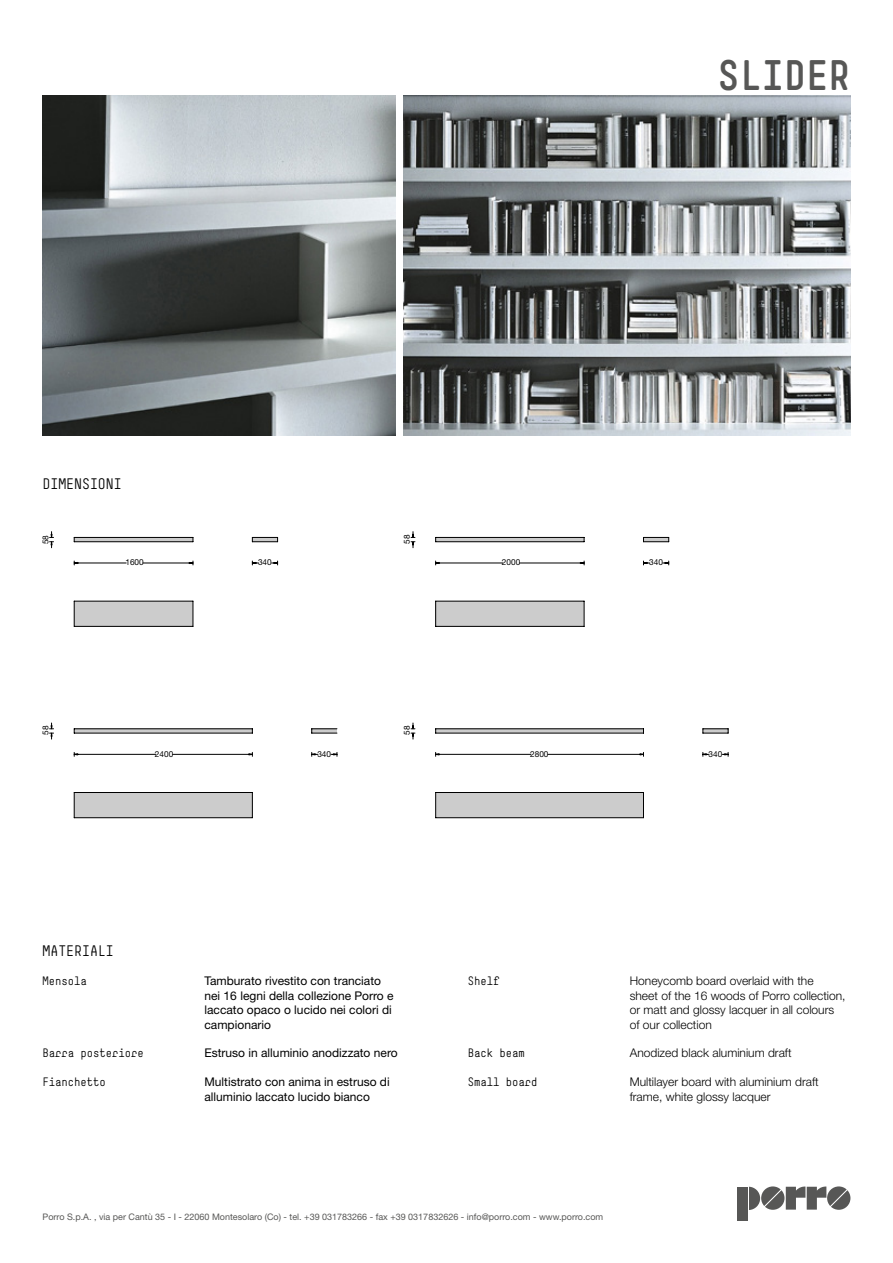
<style>
.page{position:relative;width:893px;height:1263px;background:#fff}
.page>*{position:absolute;margin:0;border:0;box-sizing:border-box;transform-origin:0 0}
.t1{font:700 42px "Simple";color:#575756}
.t2{font:15px "Simple";color:#000}
.t3{font:300 12px/14.4px "Helvetica Neue";color:#000}
.t4{font:12px/14.4px "Helvetica Neue";color:#000}
.t5{font:12px "Simple";color:#000}
.t6{font:9px "Helvetica Neue";color:#575756}
.t7{font:8.25px "Helvetica Neue";color:#000}
</style>
<div class="page">
<img style="left:404px;top:96px;width:446px;height:340px">
<div style="left:738px;top:1186px;width:10px;height:34px;background:#575756"></div>
<svg style="left:749px;top:1186px;width:101px;height:24px"></svg>
<img style="left:43px;top:96px;width:352px;height:340px">
<svg style="left:74px;top:561px;width:120px;height:4px"></svg>
<svg style="left:50px;top:532px;width:4px;height:16px"></svg>
<svg style="left:252px;top:561px;width:26px;height:4px"></svg>
<div style="left:74px;top:601px;width:119px;height:25px;background:#ccc"></div>
<div style="left:74px;top:537px;width:119px;height:5px;background:#ccc"></div>
<svg style="left:252px;top:537px;width:26px;height:5px"></svg>
<hr style="left:74px;top:537px;width:119px;height:1px;background:#000">
<hr style="left:74px;top:541px;width:119px;height:1px;background:#000">
<svg style="left:74px;top:602px;width:1px;height:24px"></svg>
<hr style="left:74px;top:601px;width:119px;height:1px;background:#000">
<svg style="left:193px;top:601px;width:1px;height:25px"></svg>
<hr style="left:74px;top:626px;width:119px;height:1px;background:#000">
<svg style="left:435px;top:561px;width:150px;height:4px"></svg>
<svg style="left:411px;top:532px;width:4px;height:16px"></svg>
<svg style="left:643px;top:561px;width:26px;height:4px"></svg>
<div style="left:436px;top:537px;width:148px;height:5px;background:#ccc"></div>
<div style="left:436px;top:601px;width:148px;height:25px;background:#ccc"></div>
<hr style="left:436px;top:626px;width:148px;height:1px;background:#000">
<svg style="left:584px;top:601px;width:1px;height:25px"></svg>
<hr style="left:436px;top:601px;width:148px;height:1px;background:#000">
<svg style="left:435px;top:601px;width:1px;height:25px"></svg>
<hr style="left:436px;top:541px;width:148px;height:1px;background:#000">
<hr style="left:436px;top:537px;width:148px;height:1px;background:#000">
<svg style="left:643px;top:537px;width:26px;height:5px"></svg>
<svg style="left:74px;top:752px;width:179px;height:4px"></svg>
<svg style="left:50px;top:723px;width:4px;height:16px"></svg>
<svg style="left:311px;top:752px;width:27px;height:4px"></svg>
<svg style="left:75px;top:729px;width:177px;height:4px"></svg>
<div style="left:74px;top:792px;width:178px;height:26px;background:#ccc"></div>
<svg style="left:311px;top:728px;width:26px;height:6px"></svg>
<hr style="left:74px;top:728px;width:178px;height:1px;background:#000">
<hr style="left:74px;top:733px;width:178px;height:1px;background:#000">
<svg style="left:74px;top:793px;width:1px;height:24px"></svg>
<hr style="left:74px;top:792px;width:178px;height:1px;background:#000">
<svg style="left:252px;top:792px;width:1px;height:26px"></svg>
<hr style="left:74px;top:817px;width:178px;height:1px;background:#000">
<svg style="left:435px;top:752px;width:209px;height:4px"></svg>
<svg style="left:411px;top:723px;width:4px;height:16px"></svg>
<svg style="left:702px;top:752px;width:27px;height:4px"></svg>
<div style="left:436px;top:792px;width:207px;height:26px;background:#ccc"></div>
<svg style="left:436px;top:729px;width:207px;height:4px"></svg>
<hr style="left:436px;top:817px;width:207px;height:1px;background:#000">
<svg style="left:643px;top:792px;width:1px;height:26px"></svg>
<hr style="left:436px;top:792px;width:207px;height:1px;background:#000">
<svg style="left:435px;top:792px;width:1px;height:26px"></svg>
<hr style="left:436px;top:733px;width:207px;height:1px;background:#000">
<hr style="left:436px;top:728px;width:207px;height:1px;background:#000">
<svg style="left:703px;top:728px;width:26px;height:6px"></svg>
<h1 class="t1" style="left:717px;top:50px;width:135px">SLIDER</h1>
<p class="t2" style="left:43px;top:474px;width:81px">DIMENSIONI</p>
<p class="t7" style="left:41px;top:544px;width:11px;rotate:-90deg">58</p>
<p class="t7" style="left:402px;top:544px;width:11px;rotate:-90deg">58</p>
<p class="t7" style="left:125px;top:557px;width:20px">1600</p>
<p class="t7" style="left:258px;top:557px;width:15px">340</p>
<p class="t7" style="left:502px;top:557px;width:20px">2000</p>
<p class="t7" style="left:649px;top:557px;width:15px">340</p>
<p class="t7" style="left:41px;top:735px;width:11px;rotate:-90deg">58</p>
<p class="t7" style="left:402px;top:735px;width:11px;rotate:-90deg">58</p>
<p class="t7" style="left:155px;top:749px;width:20px">2400</p>
<p class="t7" style="left:317px;top:749px;width:15px">340</p>
<p class="t7" style="left:530px;top:749px;width:20px">2800</p>
<p class="t7" style="left:708px;top:749px;width:15px">340</p>
<p class="t2" style="left:43px;top:942px;width:73px">MATERIALI</p>
<p class="t5" style="left:43px;top:974px;width:46px">Mensola</p>
<p class="t4" style="left:205px;top:974px;width:191px">Tamburato rivestito con tranciato nei 16 legni della collezione Porro e laccato opaco o lucido nei colori di campionario</p>
<p class="t5" style="left:43px;top:1046px;width:103px">Barra posteriore</p>
<p class="t4" style="left:205px;top:1046px;width:195px">Estruso in alluminio anodizzato nero</p>
<p class="t5" style="left:43px;top:1075px;width:65px">Fianchetto</p>
<p class="t4" style="left:205px;top:1074px;width:187px">Multistrato con anima in estruso di alluminio laccato lucido bianco</p>
<p class="t5" style="left:468px;top:974px;width:33px">Shelf</p>
<p class="t3" style="left:630px;top:973px;width:217px">Honeycomb board overlaid with the<br>sheet of the 16 woods of Porro collection, or matt and glossy lacquer in all colours of our collection</p>
<p class="t5" style="left:468px;top:1046px;width:59px">Back beam</p>
<p class="t3" style="left:630px;top:1045px;width:163px">Anodized black aluminium draft</p>
<p class="t5" style="left:468px;top:1075px;width:71px">Small board</p>
<p class="t3" style="left:630px;top:1074px;width:190px">Multilayer board with aluminium draft frame, white glossy lacquer</p>
<p class="t6" style="left:43px;top:1211px;width:562px">Porro S.p.A. , via per Cantù 35 - I - 22060 Montesolaro (Co) - tel. +39 031783266 - fax +39 0317832626 - info@porro.com - www.porro.com</p>
</div>
